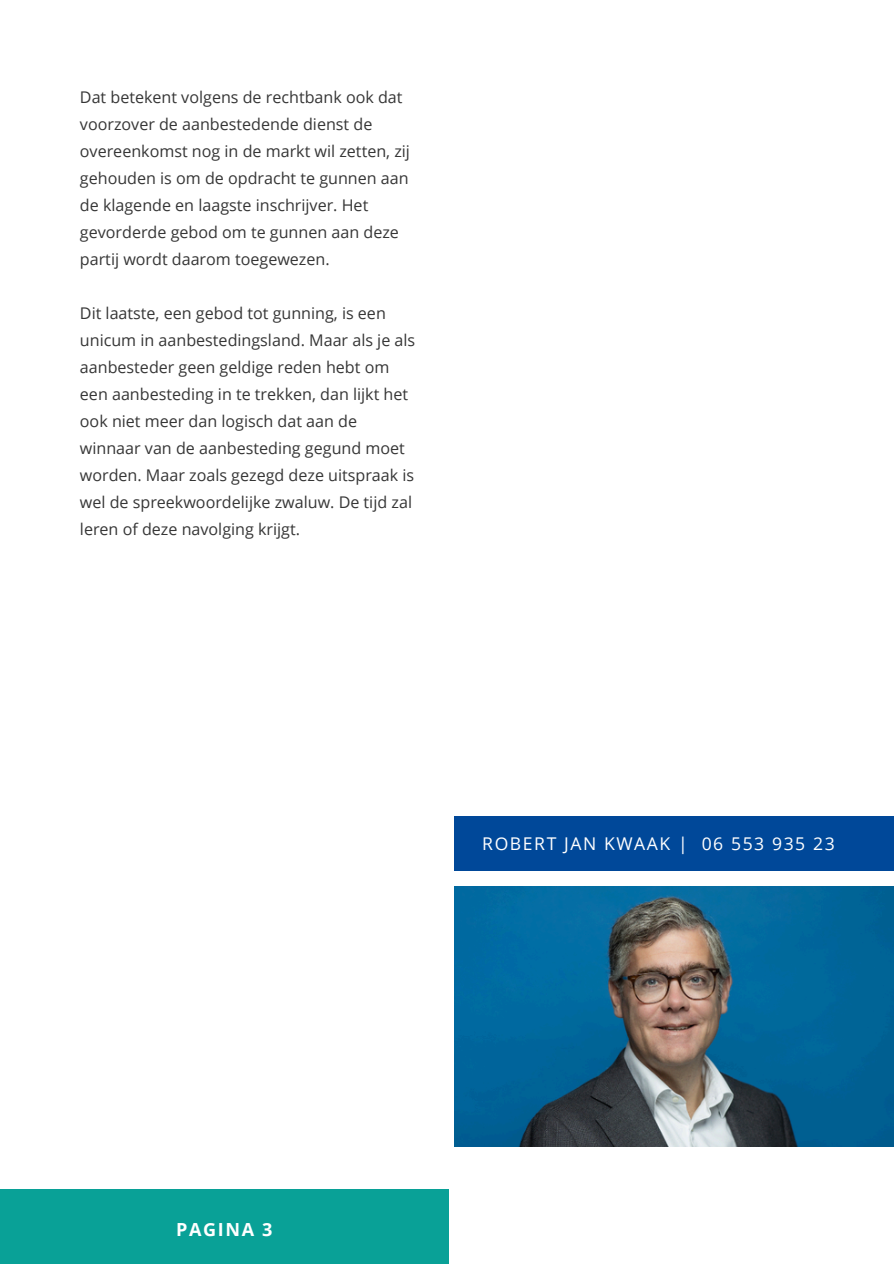
<style>
.page{position:relative;width:894px;height:1264px;background:#fff}
.page>*{position:absolute;margin:0;border:0;box-sizing:border-box;transform-origin:0 0}
.t1{font:700 18px "Open Sans";letter-spacing:.09em;color:#fff}
.t2{font:17.55px "Open Sans";letter-spacing:.09em;color:#fff}
.t3{font:16.05px/27px "Open Sans";color:#363636}
</style>
<div class="page">
<div style="left:0;top:1189px;width:448px;height:74px;background:#09a197"></div>
<img style="left:454px;top:886px;width:438px;height:259px">
<div style="left:454px;top:816px;width:438px;height:54px;background:#004899"></div>
<p class="t3" style="left:80px;top:83px;width:331px">Dat betekent volgens de rechtbank ook dat voorzover de aanbestedende dienst de overeenkomst nog in de markt wil zetten, zij gehouden is om de opdracht te gunnen aan de klagende en laagste inschrijver. Het gevorderde gebod om te gunnen aan deze partij wordt daarom toegewezen.</p>
<p class="t3" style="left:80px;top:299px;width:337px">Dit laatste, een gebod tot gunning, is een unicum in aanbestedingsland. Maar als je als aanbesteder geen geldige reden hebt om een aanbesteding in te trekken, dan lijkt het ook niet meer dan logisch dat aan de winnaar van de aanbesteding gegund moet worden. Maar zoals gezegd deze uitspraak is wel de spreekwoordelijke zwaluw. De tijd zal leren of deze navolging krijgt.</p>
<h1 class="t2" style="left:482px;top:830px;width:354px">ROBERT JAN KWAAK | 06 553 935 23</h1>
<p class="t1" style="left:176px;top:1216px;width:98px">PAGINA 3</p>
</div>
